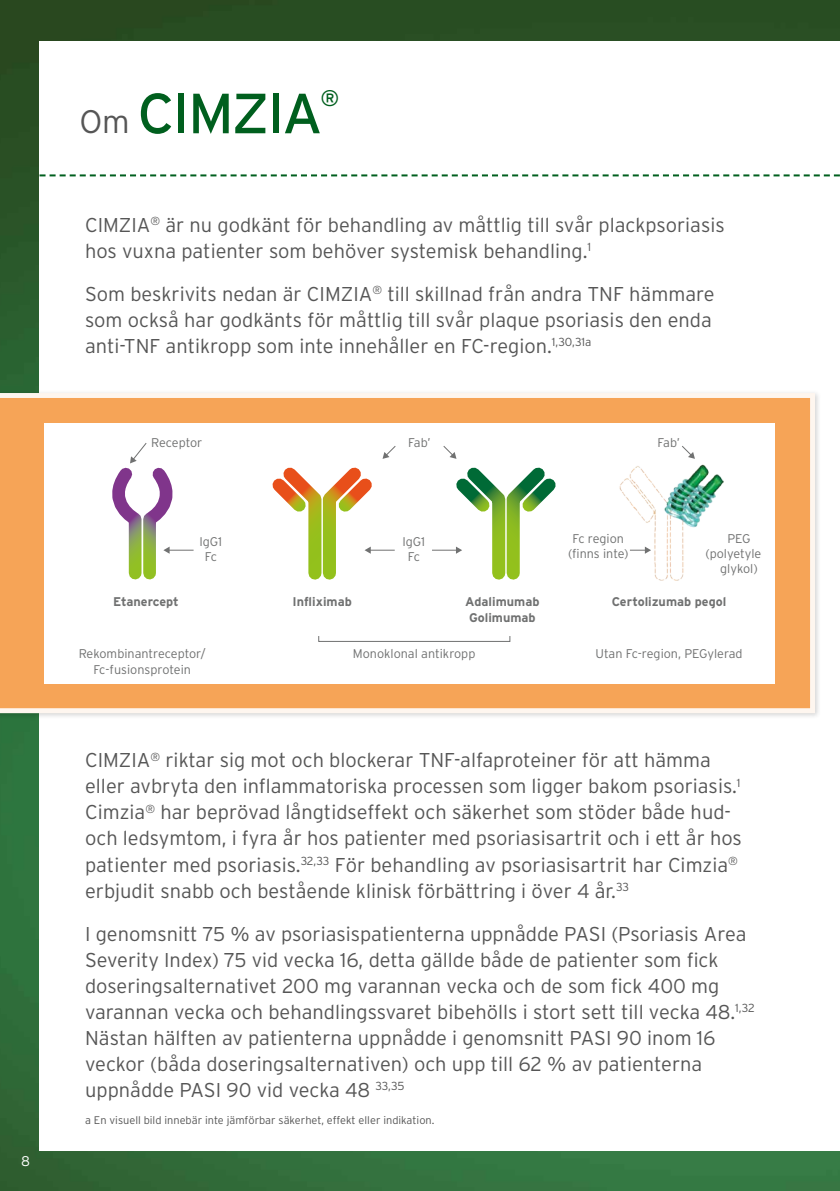
<style>
.page{position:relative;width:840px;height:1191px;background:#fff}
.page>*{position:absolute;margin:0;border:0;box-sizing:border-box;transform-origin:0 0}
.t1{font:56.6px "Interstate";letter-spacing:-.035em;color:#005f1e}
.t2{font:22.6px "Interstate";color:#005f1e}
.t3{font:300 20px/26px "Interstate";color:#565656}
.t4{font:300 14px "Interstate";color:#fff}
.t5{font:300 12.6px/15.2px "Interstate";color:#707171;text-align:center}
.t6{font:700 12.6px/15.2px "Interstate";color:#707171}
.t7{font:300 11px "Interstate";color:#565656}
.s1{font-weight:300;font-size:32.6px;color:#565656}
</style>
<div class="page">
<img style="left:0;top:0;width:839px;height:1191px">
<div style="left:39px;top:41px;width:800px;height:1109px;background:#fff"></div>
<div style="left:0;top:389px;width:821px;height:330px;background:#000;opacity:.17"></div>
<svg style="left:0;top:393px;width:814px;height:320px"></svg>
<div style="left:44px;top:423px;width:730px;height:261px;background:#fff"></div>
<svg style="left:39px;top:174px;width:800px;height:2px"></svg>
<svg style="left:112px;top:443px;width:81px;height:137px"></svg>
<svg style="left:272px;top:446px;width:124px;height:134px"></svg>
<svg style="left:682px;top:446px;width:12px;height:12px"></svg>
<svg style="left:432px;top:446px;width:124px;height:134px"></svg>
<div style="left:318px;top:635px;width:192px;height:7px;border:1px solid #707171"></div>
<img style="left:619px;top:458px;width:105px;height:123px">
<p class="t4" style="left:21px;top:1152px;width:10px">8</p>
<h1 class="t1" style="left:79px;top:79px;width:244px"><span class="s1">Om</span> CIMZIA</h1>
<p class="t2" style="left:320px;top:85px;width:20px">®</p>
<p class="t3" style="left:85px;top:211px;width:640px">CIMZIA<sup>®</sup> är nu godkänt för behandling av måttlig till svår plackpsoriasis hos vuxna patienter som behöver systemisk behandling.<sup>1</sup></p>
<p class="t3" style="left:85px;top:280px;width:630px">Som beskrivits nedan är CIMZIA<sup>®</sup> till skillnad från andra TNF hämmare som också har godkänts för måttlig till svår plaque psoriasis den enda anti-TNF antikropp som inte innehåller en FC-region.<sup>1,30,31a</sup></p>
<p class="t5" style="left:151px;top:434px;width:53px">Receptor</p>
<p class="t5" style="left:408px;top:434px;width:24px">Fab’</p>
<p class="t5" style="left:657px;top:434px;width:24px">Fab’</p>
<p class="t5" style="left:199px;top:534px;width:24px">IgG1<br>Fc</p>
<p class="t5" style="left:402px;top:534px;width:24px">IgG1<br>Fc</p>
<p class="t5" style="left:567px;top:531px;width:62px">Fc region (finns inte)</p>
<p class="t5" style="left:705px;top:531px;width:69px">PEG (polyetylen&shy;glykol)</p>
<p class="t6" style="left:113px;top:594px;width:67px">Etanercept</p>
<p class="t6" style="left:292px;top:594px;width:61px">Infliximab</p>
<p class="t6" style="left:465px;top:594px;width:76px">Adalimumab<br>Golimumab</p>
<p class="t6" style="left:611px;top:594px;width:116px">Certolizumab pegol</p>
<p class="t5" style="left:79px;top:646px;width:128px">Rekombinantreceptor/<br>Fc-fusionsprotein</p>
<p class="t5" style="left:352px;top:646px;width:124px">Monoklonal antikropp</p>
<p class="t5" style="left:595px;top:646px;width:149px">Utan Fc-region, PEGylerad</p>
<p class="t3" style="left:85px;top:747px;width:658px">CIMZIA<sup>®</sup> riktar sig mot och blockerar TNF-alfaproteiner för att hämma eller avbryta den inflammatoriska processen som ligger bakom psoriasis.<sup>1<br></sup>Cimzia<sup>®</sup> har beprövad långtidseffekt och säkerhet som stöder både hud&shy;och ledsymtom, i fyra år hos patienter med psoriasisartrit och i ett år hos patienter med psoriasis.<sup>32,33</sup> För behandling av psoriasisartrit har Cimzia<sup>® </sup>erbjudit snabb och bestående klinisk förbättring i över 4 år.<sup>33</sup></p>
<p class="t3" style="left:85px;top:920px;width:670px">I genomsnitt 75 % av psoriasispatienterna uppnådde PASI (Psoriasis Area Severity Index) 75 vid vecka 16, detta gällde både de patienter som fick doseringsalternativet 200 mg varannan vecka och de som fick 400 mg varannan vecka och behandlingssvaret bibehölls i stort sett till vecka 48.<sup>1,32<br></sup>Nästan hälften av patienterna uppnådde i genomsnitt PASI 90 inom 16 veckor (båda doseringsalternativen) och upp till 62 % av patienterna uppnådde PASI 90 vid vecka 48 <sup>33,35</sup></p>
<p class="t7" style="left:85px;top:1113px;width:351px">a En visuell bild innebär inte jämförbar säkerhet, effekt eller indikation.</p>
</div>
